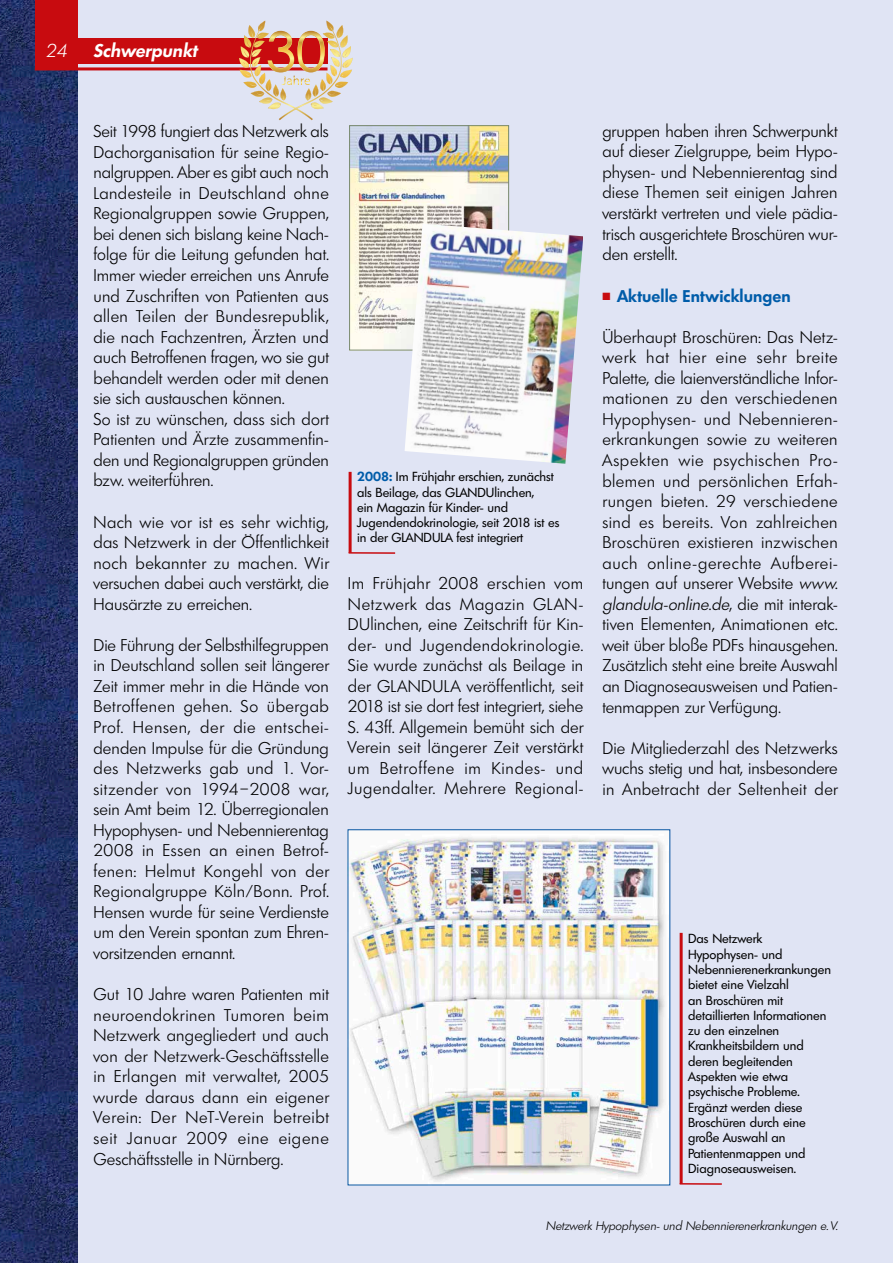
<style>
.page{position:relative;width:893px;height:1263px;background:#e0e4f4}
.page>*{position:absolute;margin:0;border:0;box-sizing:border-box;transform-origin:0 0}
.t1{font:italic 600 18px "Limerick";letter-spacing:.005em;color:#fff}
.t2{font:italic 300 18px "Limerick";color:#fff}
.t3{font:300 16.5px/20.5px "Limerick";letter-spacing:.005em;color:#000;text-align:justify}
.t4{font:600 16.5px "Limerick";letter-spacing:.01em;color:#005ca9}
.t5{font:12.75px/15.3px "Limerick";color:#000}
.t6{font:italic 300 12px "Limerick";color:#000}
.s1{font-weight:600;color:#005ca9}
.s2{color:#c80b0f}
.s3{font-style:italic}
</style>
<div class="page">
<img style="left:0;top:0;width:77px;height:1263px">
<div style="left:76px;top:39px;width:252px;height:25px;background:#c80b0f"></div>
<div style="left:35px;top:0;width:42px;height:69px;background:#c80b0f"></div>
<hr style="left:35px;top:67px;width:292px;height:3px;background:#c80b0f">
<svg style="left:239px;top:21px;width:114px;height:99px"></svg>
<img style="left:351px;top:127px;width:156px;height:221px">
<div style="left:349px;top:125px;width:160px;height:225px;border:1px solid #78896e"></div>
<hr style="left:349px;top:472px;width:3px;height:81px;background:#c80b0f">
<hr style="left:349px;top:552px;width:46px;height:2px;background:#c80b0f">
<hr style="left:680px;top:933px;width:3px;height:251px;background:#c80b0f">
<hr style="left:680px;top:1183px;width:42px;height:2px;background:#c80b0f">
<img style="left:350px;top:831px;width:318px;height:352px">
<img style="left:405px;top:224px;width:178px;height:240px">
<p class="t2" style="left:46px;top:39px;width:23px">24</p>
<p class="t1" style="left:94px;top:39px;width:105px">Schwerpunkt</p>
<p class="t3" style="left:94px;top:121px;width:237px;text-align:left">Seit 1998 fungiert das Netzwerk als<br>Dachorganisation für seine Regio&shy;nalgruppen. Aber es gibt auch noch<br>Landesteile in Deutschland ohne<br>Regionalgruppen sowie Gruppen, bei denen sich bislang keine Nach&shy;folge für die Leitung gefunden hat.<br>Immer wieder erreichen uns Anrufe und Zuschriften von Patienten aus allen Teilen der Bundesrepublik, die nach Fachzentren, Ärzten und auch Betroffenen fragen, wo sie gut behandelt werden oder mit denen sie sich austauschen können.<br>So ist zu wünschen, dass sich dort<br>Patienten und Ärzte zusammenfin&shy;den und Regionalgruppen gründen bzw. weiterführen.</p>
<p class="t3" style="left:94px;top:511px;width:237px">Nach wie vor ist es sehr wichtig, das Netzwerk in der Öffentlichkeit noch bekannter zu machen. Wir versuchen dabei auch verstärkt, die Hausärzte zu erreichen.</p>
<p class="t3" style="left:94px;top:635px;width:237px">Die Führung der Selbsthilfegruppen in Deutschland sollen seit längerer Zeit immer mehr in die Hände von Betroffenen gehen. So übergab Prof. Hensen, der die entschei&shy;denden Impulse für die Gründung des Netzwerks gab und 1. Vor&shy;sitzender von 1994–2008 war, sein Amt beim 12. Überregionalen Hypophysen- und Nebennierentag 2008 in Essen an einen Betrof&shy;fenen: Helmut Kongehl von der Regionalgruppe Köln/Bonn. Prof.<br>Hensen wurde für seine Verdienste um den Verein spontan zum Ehren&shy;vorsitzenden ernannt.</p>
<p class="t3" style="left:94px;top:984px;width:237px">Gut 10 Jahre waren Patienten mit neuroendokrinen Tumoren beim Netzwerk angegliedert und auch von der Netzwerk-Geschäftsstelle in Erlangen mit verwaltet, 2005 wurde daraus dann ein eigener Verein: Der NeT-Verein betreibt seit Januar 2009 eine eigene Geschäftsstelle in Nürnberg.</p>
<p class="t5" style="left:357px;top:469px;width:204px"><span class="s1">2008:</span> Im Frühjahr erschien, zunächst als Beilage, das GLANDUlinchen,<br>ein Magazin für Kinder- und Jugendendokrinologie, seit 2018 ist es in der GLANDULA fest integriert</p>
<p class="t3" style="left:348px;top:573px;width:237px">Im Frühjahr 2008 erschien vom Netzwerk das Magazin GLAN-DUlinchen, eine Zeitschrift für Kin&shy;der- und Jugendendokrinologie.<br>Sie wurde zunächst als Beilage in der GLANDULA veröffentlicht, seit 2018 ist sie dort fest integriert, siehe S. 43ff. Allgemein bemüht sich der Verein seit längerer Zeit verstärkt um Betroffene im Kindes- und Jugendalter. Mehrere Regional-</p>
<p class="t3" style="left:602px;top:121px;width:237px">gruppen haben ihren Schwerpunkt auf dieser Zielgruppe, beim Hypo&shy;physen- und Nebennierentag sind diese Themen seit einigen Jahren verstärkt vertreten und viele pädia&shy;trisch ausgerichtete Broschüren wur&shy;den erstellt.</p>
<p class="t4" style="left:602px;top:285px;width:190px"><span class="s2">■</span> Aktuelle Entwicklungen</p>
<p class="t3" style="left:602px;top:327px;width:237px">Überhaupt Broschüren: Das Netz&shy;werk hat hier eine sehr breite Palette, die laienverständliche Infor&shy;mationen zu den verschiedenen Hypophysen- und Nebennieren&shy;erkrankungen sowie zu weiteren Aspekten wie psychischen Pro&shy;blemen und persönlichen Erfah&shy;rungen bieten. 29 verschiedene sind es bereits. Von zahlreichen Broschüren existieren inzwischen auch online-gerechte Aufberei&shy;tungen auf unserer Website <span class="s3">www. glandula-online.de</span>, die mit interak&shy;tiven Elementen, Animationen etc. weit über bloße PDFs hinausgehen.<br>Zusätzlich steht eine breite Auswahl an Diagnoseausweisen und Patien&shy;tenmappen zur Verfügung.</p>
<p class="t3" style="left:602px;top:737px;width:237px">Die Mitgliederzahl des Netzwerks wuchs stetig und hat, insbesondere in Anbetracht der Seltenheit der</p>
<p class="t5" style="left:688px;top:931px;width:145px">Das Netzwerk<br>Hypophysen- und<br>Nebennierenerkrankungen bietet eine Vielzahl<br>an Broschüren mit detaillierten Informationen zu den einzelnen<br>Krankheitsbildern und deren begleitenden<br>Aspekten wie etwa psychische Probleme.<br>Ergänzt werden diese<br>Broschüren durch eine große Auswahl an<br>Patientenmappen und<br>Diagnoseausweisen.</p>
<p class="t6" style="left:546px;top:1218px;width:293px">Netzwerk Hypophysen- und Nebennierenerkrankungen e. V.</p>
</div>
